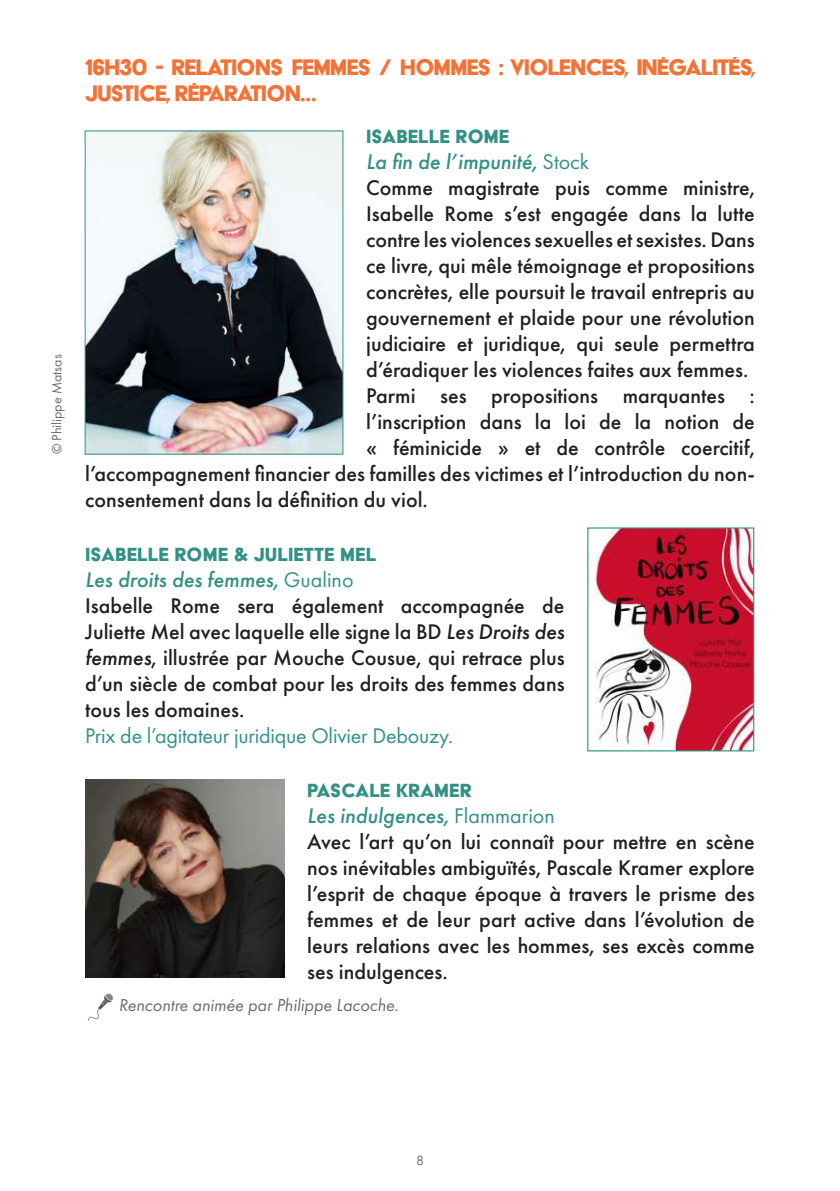
<style>
.page{position:relative;width:840px;height:1191px;background:#fff}
.page>*{position:absolute;margin:0;border:0;box-sizing:border-box;transform-origin:0 0}
.t1{font:26px/26px "Acier BAT Text Solid";letter-spacing:-.04em;color:#f77034}
.t2{font:500 22px/26px "Futura PT";color:#231f20}
.t3{font:22px "Acier BAT Text Solid";color:#319184}
.t4{font:22px "Futura PT";letter-spacing:-.01em;color:#319184}
.t5{font:italic 500 22px "Futura PT";color:#319184}
.t6{font:italic 18px "Futura PT";color:#6c6d70}
.t7{font:14px "Futura PT";color:#6c6d70}
.s1{font-weight:400;font-style:normal}
.s2{font-style:italic;color:#319184}
.s3{font-weight:400;color:#319184}
.s4{font-style:italic}
</style>
<div class="page">
<img style="left:87px;top:132px;width:254px;height:321px">
<div style="left:85px;top:130px;width:258px;height:325px;border:1px solid #319184"></div>
<img style="left:589px;top:529px;width:162px;height:220px">
<div style="left:587px;top:527px;width:166px;height:224px;border:1px solid #319184"></div>
<img style="left:85px;top:780px;width:199px;height:197px">
<img style="left:88px;top:993px;width:25px;height:27px">
<p class="t7" style="left:48px;top:454px;width:101px;rotate:-90deg">© Philippe Matsas</p>
<p class="t1" style="left:85px;top:54px;width:672px">16H30 - RELATIONS FEMMES / HOMMES : VIOLENCES, INÉGALITÉS,<br>JUSTICE, RÉPARATION…</p>
<p class="t3" style="left:366px;top:125px;width:145px">ISABELLE ROME</p>
<p class="t5" style="left:366px;top:148px;width:224px">La fin de l’impunité, <span class="s1">Stock</span></p>
<p class="t2" style="left:366px;top:175px;width:390px">Comme magistrate puis comme ministre,</p>
<p class="t2" style="left:366px;top:201px;width:390px">Isabelle Rome s’est engagée dans la lutte</p>
<p class="t2" style="left:366px;top:227px;width:390px">contre les violences sexuelles et sexistes. Dans</p>
<p class="t2" style="left:366px;top:253px;width:390px">ce livre, qui mêle témoignage et propositions</p>
<p class="t2" style="left:366px;top:279px;width:390px">concrètes, elle poursuit le travail entrepris au</p>
<p class="t2" style="left:366px;top:305px;width:390px">gouvernement et plaide pour une révolution</p>
<p class="t2" style="left:366px;top:331px;width:390px">judiciaire et juridique, qui seule permettra</p>
<p class="t2" style="left:366px;top:357px;width:383px">d’éradiquer les violences faites aux femmes.</p>
<p class="t2" style="left:366px;top:383px;width:390px">Parmi ses propositions marquantes :</p>
<p class="t2" style="left:366px;top:409px;width:390px">l’inscription dans la loi de la notion de</p>
<p class="t2" style="left:366px;top:435px;width:390px">« féminicide » et de contrôle coercitif,</p>
<p class="t2" style="left:85px;top:461px;width:670px">l’accompagnement financier des familles des victimes et l’introduction du non-</p>
<p class="t2" style="left:85px;top:487px;width:344px">consentement dans la définition du viol.</p>
<p class="t3" style="left:85px;top:543px;width:292px">ISABELLE ROME &amp; JULIETTE MEL</p>
<p class="t2" style="left:85px;top:567px;width:480px"><span class="s2">Les droits des femmes,</span> <span class="s3">Gualino<br></span>Isabelle Rome sera également accompagnée de Juliette Mel avec laquelle elle signe la BD <span class="s4">Les Droits des femmes</span>, illustrée par Mouche Cousue, qui retrace plus d’un siècle de combat pour les droits des femmes dans tous les domaines.</p>
<p class="t4" style="left:85px;top:723px;width:369px">Prix de l’agitateur juridique Olivier Debouzy.</p>
<p class="t3" style="left:307px;top:779px;width:166px">PASCALE KRAMER</p>
<p class="t2" style="left:307px;top:803px;width:449px"><span class="s2">Les indulgences,</span> <span class="s3">Flammarion<br></span>Avec l’art qu’on lui connaît pour mettre en scène nos inévitables ambiguïtés, Pascale Kramer explore l’esprit de chaque époque à travers le prisme des femmes et de leur part active dans l’évolution de leurs relations avec les hommes, ses excès comme ses indulgences.</p>
<p class="t6" style="left:119px;top:994px;width:281px">Rencontre animée par Philippe Lacoche.</p>
<p class="t7" style="left:416px;top:1151px;width:9px">8</p>
</div>
